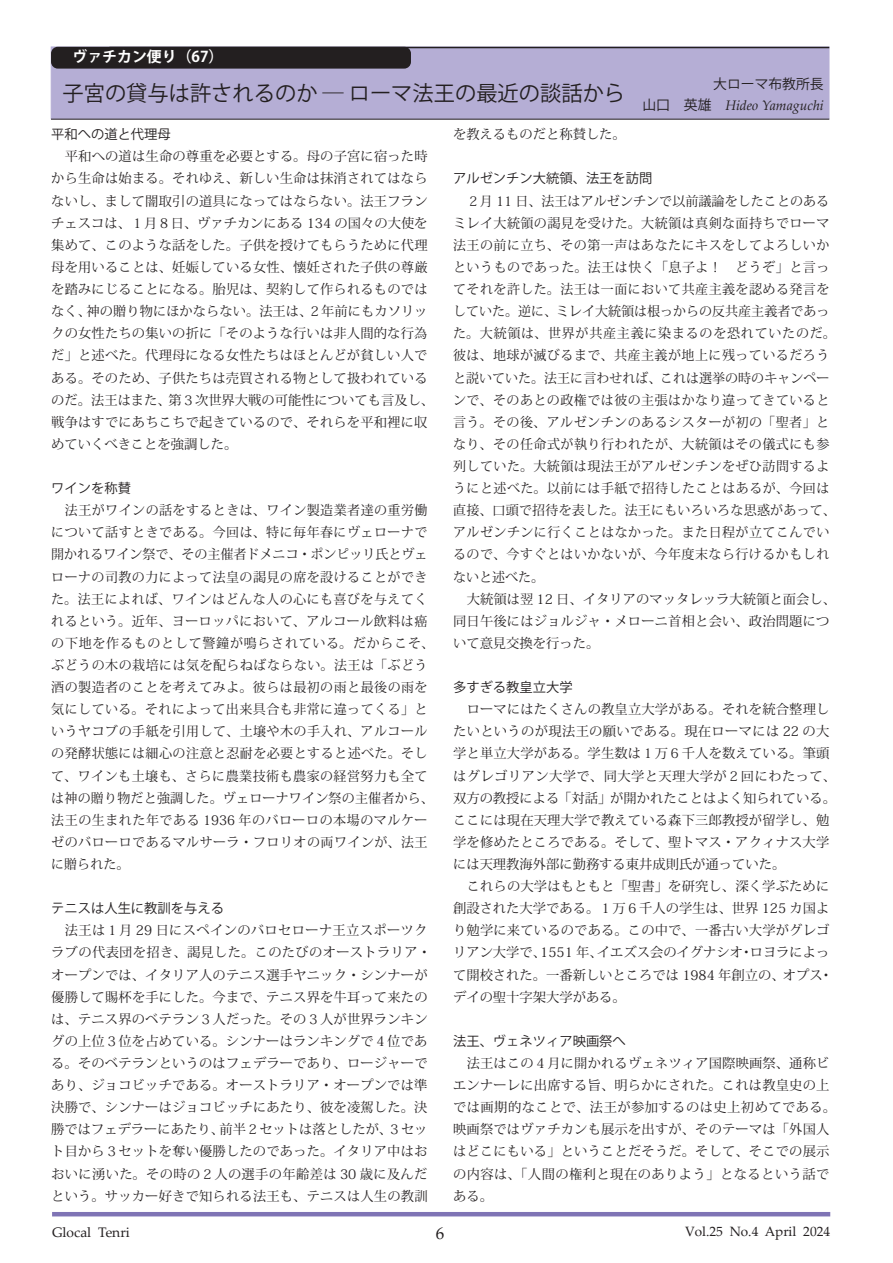
<style>
.page{position:relative;width:893px;height:1263px;background:#fff}
.page>*{position:absolute;margin:0;border:0;box-sizing:border-box;transform-origin:0 0}
.t1{font:21.3px "Koz Go Pr 6 N";color:#231f20}
.t2{font:16.95px "Palatino Linotype";color:#231f20}
.t3{font:700 14.85px "Koz Go Pr 6 N";color:#fff}
.t4{font:italic 13.8px "Palatino Linotype";color:#231f20}
.t5{font:13.8px "Palatino Linotype";color:#231f20}
.t6{font:13.8px "Koz Go Pr 6 N";color:#231f20}
.t7{font:13.5px "Palatino Linotype";color:#231f20}
.t8{font:13.35px/22px "Koz Min Pr 6 N";letter-spacing:.015em;color:#231f20}
.t9{font:13.35px/22px "Koz Min Pr 6 N";letter-spacing:.035em;color:#231f20}
.t10{font:13.35px "Koz Go Pr 6 N";color:#231f20}
.s1{font-family:"Koz Go Pr 6 N";font-style:normal}
</style>
<div class="page">
<hr style="left:52px;top:1212px;width:778px;height:4px;background:#7f74b5">
<div style="left:51px;top:47px;width:778px;height:72px;background:#b5aed5;border:1px solid #b5aed5"></div>
<hr style="left:51px;top:119px;width:778px;height:1px;background:#231f20">
<hr style="left:109px;top:47px;width:720px;height:1px;background:#231f20">
<div style="left:51px;top:47px;width:360px;height:22px;background:#231f20;border-radius:7px"></div>
<p class="t3" style="left:73px;top:49px;width:152px">ヴァチカン便り（67）</p>
<h1 class="t1" style="left:62px;top:81px;width:564px">子宮の貸与は許されるのか ─ ローマ法王の最近の談話から</h1>
<p class="t6" style="left:713px;top:76px;width:112px">大ローマ布教所長</p>
<p class="t4" style="left:642px;top:95px;width:183px"><span class="s1">山口　英雄　</span>Hideo Yamaguchi</p>
<p class="t10" style="left:51px;top:127px;width:121px">平和への道と代理母</p>
<p class="t8" style="left:51px;top:146px;width:384px;text-indent:14px">平和への道は生命の尊重を必要とする。母の子宮に宿った時から生命は始まる。それゆえ、新しい生命は抹消されてはならないし、まして闇取引の道具になってはならない。法王フランチェスコは、１月８日、ヴァチカンにある 134 の国々の大使を集めて、このような話をした。子供を授けてもらうために代理母を用いることは、妊娠している女性、懐妊された子供の尊厳を踏みにじることになる。胎児は、契約して作られるものではなく、神の贈り物にほかならない。法王は、２年前にもカソリックの女性たちの集いの折に「そのような行いは非人間的な行為だ」と述べた。代理母になる女性たちはほとんどが貧しい人である。そのため、子供たちは売買される物として扱われているのだ。法王はまた、第３次世界大戦の可能性についても言及し、戦争はすでにあちこちで起きているので、それらを平和裡に収めていくべきことを強調した。</p>
<p class="t10" style="left:51px;top:481px;width:81px">ワインを称賛</p>
<p class="t9" style="left:51px;top:499px;width:384px;text-indent:14px">法王がワインの話をするときは、ワイン製造業者達の重労働について話すときである。今回は、特に毎年春にヴェローナで開かれるワイン祭で、その主催者ドメニコ・ポンピッリ氏とヴェローナの司教の力によって法皇の謁見の席を設けることができた。法王によれば、ワインはどんな人の心にも喜びを与えてくれるという。近年、ヨーロッパにおいて、アルコール飲料は癌の下地を作るものとして警鐘が鳴らされている。だからこそ、ぶどうの木の栽培には気を配らねばならない。法王は「ぶどう酒の製造者のことを考えてみよ。彼らは最初の雨と最後の雨を気にしている。それによって出来具合も非常に違ってくる」というヤコブの手紙を引用して、土壌や木の手入れ、アルコールの発酵状態には細心の注意と忍耐を必要とすると述べた。そして、ワインも土壌も、さらに農業技術も農家の経営努力も全ては神の贈り物だと強調した。ヴェローナワイン祭の主催者から、法王の生まれた年である 1936 年のバローロの本場のマルケーゼのバローロであるマルサーラ・フロリオの両ワインが、法王に贈られた。</p>
<p class="t10" style="left:51px;top:901px;width:174px">テニスは人生に教訓を与える</p>
<p class="t8" style="left:51px;top:920px;width:381px;text-indent:14px">法王は１月 29 日にスペインのバロセローナ王立スポーツクラブの代表団を招き、謁見した。このたびのオーストラリア・オープンでは、イタリア人のテニス選手ヤニック・シンナーが優勝して賜杯を手にした。今まで、テニス界を牛耳って来たのは、テニス界のベテラン３人だった。その３人が世界ランキングの上位３位を占めている。シンナーはランキングで４位である。そのベテランというのはフェデラーであり、ロージャーであり、ジョコビッチである。オーストラリア・オープンでは準決勝で、シンナーはジョコビッチにあたり、彼を凌駕した。決勝ではフェデラーにあたり、前半２セットは落としたが、３セット目から３セットを奪い優勝したのであった。イタリア中はおおいに湧いた。その時の２人の選手の年齢差は 30 歳に及んだという。サッカー好きで知られる法王も、テニスは人生の教訓</p>
<p class="t8" style="left:453px;top:124px;width:174px">を教えるものだと称賛した。</p>
<p class="t10" style="left:453px;top:171px;width:201px">アルゼンチン大統領、法王を訪問</p>
<p class="t9" style="left:453px;top:190px;width:384px;text-indent:14px">２月 11 日、法王はアルゼンチンで以前議論をしたことのあるミレイ大統領の謁見を受けた。大統領は真剣な面持ちでローマ法王の前に立ち、その第一声はあなたにキスをしてよろしいかというものであった。法王は快く「息子よ！　どうぞ」と言ってそれを許した。法王は一面において共産主義を認める発言をしていた。逆に、ミレイ大統領は根っからの反共産主義者であった。大統領は、世界が共産主義に染まるのを恐れていたのだ。彼は、地球が滅びるまで、共産主義が地上に残っているだろうと説いていた。法王に言わせれば、これは選挙の時のキャンペーンで、そのあとの政権では彼の主張はかなり違ってきていると言う。その後、アルゼンチンのあるシスターが初の「聖者」となり、その任命式が執り行われたが、大統領はその儀式にも参列していた。大統領は現法王がアルゼンチンをぜひ訪問するようにと述べた。以前には手紙で招待したことはあるが、今回は直接、口頭で招待を表した。法王にもいろいろな思惑があって、アルゼンチンに行くことはなかった。また日程が立てこんでいるので、今すぐとはいかないが、今年度末なら行けるかもしれないと述べた。</p>
<p class="t8" style="left:453px;top:588px;width:384px;text-indent:14px">大統領は翌 12 日、イタリアのマッタレッラ大統領と面会し、同日午後にはジョルジャ・メローニ首相と会い、政治問題について意見交換を行った。</p>
<p class="t10" style="left:453px;top:680px;width:121px">多すぎる教皇立大学</p>
<p class="t8" style="left:453px;top:698px;width:385px;text-indent:14px">ローマにはたくさんの教皇立大学がある。それを統合整理したいというのが現法王の願いである。現在ローマには 22 の大学と単立大学がある。学生数は１万６千人を数えている。筆頭はグレゴリアン大学で、同大学と天理大学が２回にわたって、双方の教授による「対話」が開かれたことはよく知られている。ここには現在天理大学で教えている森下三郎教授が留学し、勉学を修めたところである。そして、聖トマス・アクィナス大学には天理教海外部に勤務する東井成則氏が通っていた。</p>
<p class="t8" style="left:453px;top:875px;width:381px;text-indent:14px">これらの大学はもともと「聖書」を研究し、深く学ぶために創設された大学である。１万６千人の学生は、世界 125 カ国より勉学に来ているのである。この中で、一番古い大学がグレゴリアン大学で、1551 年、イエズス会のイグナシオ・ロヨラによって開校された。一番新しいところでは 1984 年創立の、オプス・デイの聖十字架大学がある。</p>
<p class="t10" style="left:453px;top:1033px;width:174px">法王、ヴェネツィア映画祭へ</p>
<p class="t8" style="left:453px;top:1052px;width:385px;text-indent:14px">法王はこの４月に開かれるヴェネツィア国際映画祭、通称ビエンナーレに出席する旨、明らかにされた。これは教皇史の上では画期的なことで、法王が参加するのは史上初めてである。映画祭ではヴァチカンも展示を出すが、そのテーマは「外国人はどこにもいる」ということだそうだ。そして、そこでの展示の内容は、「人間の権利と現在のありよう」となるという話である。</p>
<p class="t5" style="left:52px;top:1222px;width:79px">Glocal Tenri</p>
<p class="t2" style="left:436px;top:1221px;width:10px">6</p>
<p class="t7" style="left:685px;top:1222px;width:147px">Vol.25 No.4 April 2024</p>
</div>
